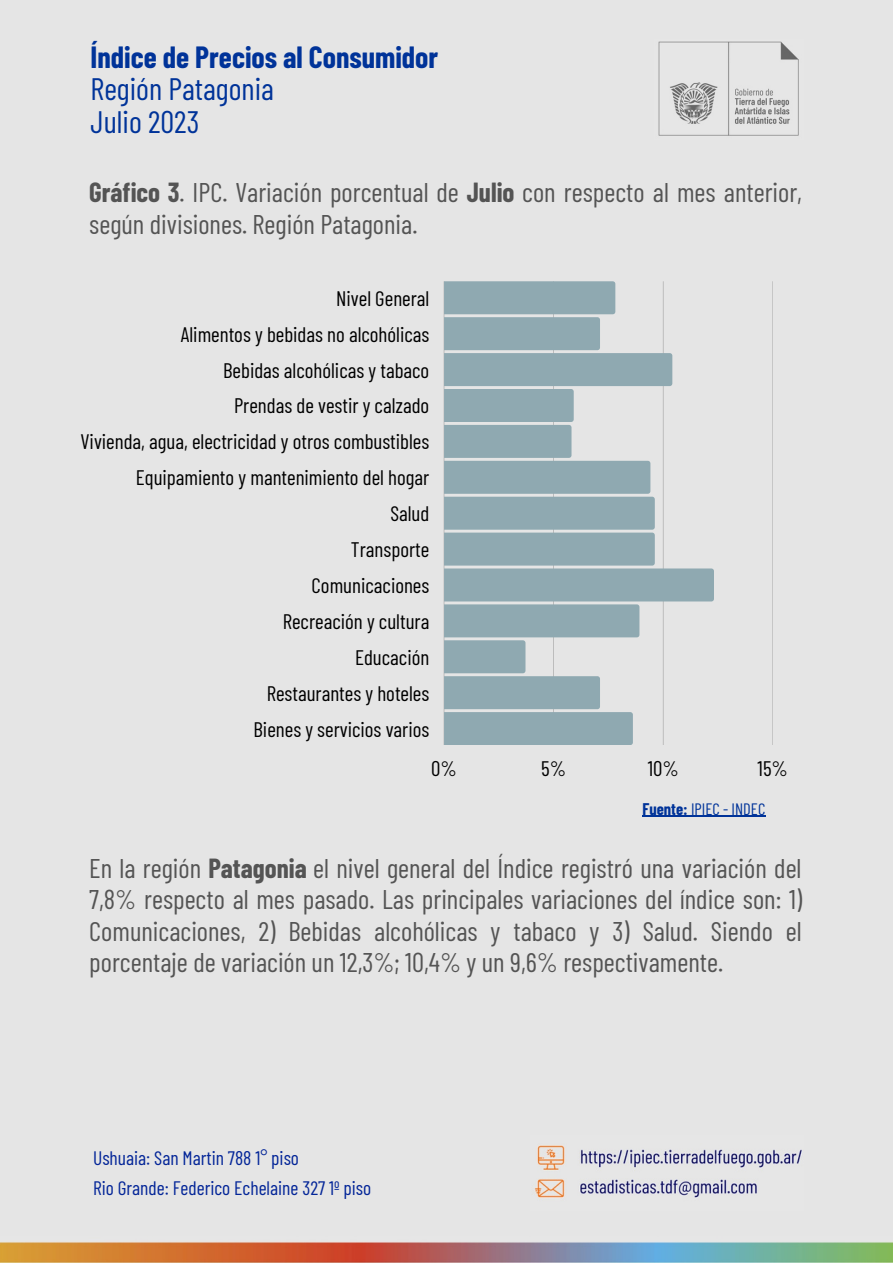
<style>
.page{position:relative;width:893px;height:1264px;background:#fff}
.page>*{position:absolute;margin:0;border:0;box-sizing:border-box;transform-origin:0 0}
.t1{font:31.05px "Barlow Condensed";color:#039}
.t2{font:700 30px "Barlow Condensed";color:#039}
.t3{font:27px/31.5px "Barlow Condensed";color:#545454;text-align:justify}
.t4{font:21px "Barlow Condensed";color:#000}
.t5{font:19.5px "Barlow Condensed";color:#042698}
.t6{font:16.5px "Barlow Condensed";color:#039}
.s1{font-weight:700}
</style>
<div class="page">
<div style="left:0;top:0;width:892px;height:1262px;background:#e5e5e5"></div>
<img style="left:0;top:1242px;width:892px;height:20px">
<img style="left:658px;top:41px;width:141px;height:95px">
<img style="left:534px;top:1145px;width:268px;height:53px">
<svg style="left:443px;top:281px;width:330px;height:464px"></svg>
<svg style="left:444px;top:281px;width:270px;height:464px"></svg>
<hr style="left:642px;top:815px;width:45px;height:2px;background:#039">
<hr style="left:687px;top:815px;width:78px;height:2px;background:#039">
<p class="t2" style="left:91px;top:38px;width:349px">Índice de Precios al Consumidor</p>
<p class="t1" style="left:91px;top:69px;width:185px">Región Patagonia</p>
<p class="t1" style="left:91px;top:102px;width:110px">Julio 2023</p>
<p class="t3" style="left:89px;top:176px;width:714px"><span class="s1">Gráfico 3</span>. IPC. Variación porcentual de <span class="s1">Julio</span> con respecto al mes anterior, según divisiones. Región Patagonia.</p>
<p class="t4" style="left:336px;top:285px;width:95px">Nivel General</p>
<p class="t4" style="left:181px;top:320px;width:250px">Alimentos y bebidas no alcohólicas</p>
<p class="t4" style="left:223px;top:356px;width:208px">Bebidas alcohólicas y tabaco</p>
<p class="t4" style="left:234px;top:392px;width:197px">Prendas de vestir y calzado</p>
<p class="t4" style="left:80px;top:428px;width:350px">Vivienda, agua, electricidad y otros combustibles</p>
<p class="t4" style="left:136px;top:464px;width:295px">Equipamiento y mantenimiento del hogar</p>
<p class="t4" style="left:390px;top:500px;width:40px">Salud</p>
<p class="t4" style="left:351px;top:536px;width:80px">Transporte</p>
<p class="t4" style="left:311px;top:572px;width:119px">Comunicaciones</p>
<p class="t4" style="left:283px;top:608px;width:148px">Recreación y cultura</p>
<p class="t4" style="left:355px;top:643px;width:76px">Educación</p>
<p class="t4" style="left:267px;top:679px;width:164px">Restaurantes y hoteles</p>
<p class="t4" style="left:253px;top:715px;width:177px">Bienes y servicios varios</p>
<p class="t4" style="left:431px;top:754px;width:27px">0%</p>
<p class="t4" style="left:541px;top:754px;width:26px">5%</p>
<p class="t4" style="left:647px;top:754px;width:33px">10%</p>
<p class="t4" style="left:757px;top:754px;width:32px">15%</p>
<p class="t6" style="left:642px;top:798px;width:124px"><span class="s1">Fuente:</span> IPIEC - INDEC</p>
<p class="t3" style="left:89px;top:851px;width:714px">En la región <span class="s1">Patagonia</span> el nivel general del Índice registró una variación del 7,8% respecto al mes pasado. Las principales variaciones del índice son: 1)<br>Comunicaciones, 2) Bebidas alcohólicas y tabaco y 3) Salud. Siendo el porcentaje de variación un 12,3%; 10,4% y un 9,6% respectivamente.</p>
<p class="t5" style="left:93px;top:1145px;width:207px">Ushuaia: San Martin 788 1° piso</p>
<p class="t5" style="left:93px;top:1174px;width:280px">Rio Grande: Federico Echelaine 327 1º piso</p>
</div>
